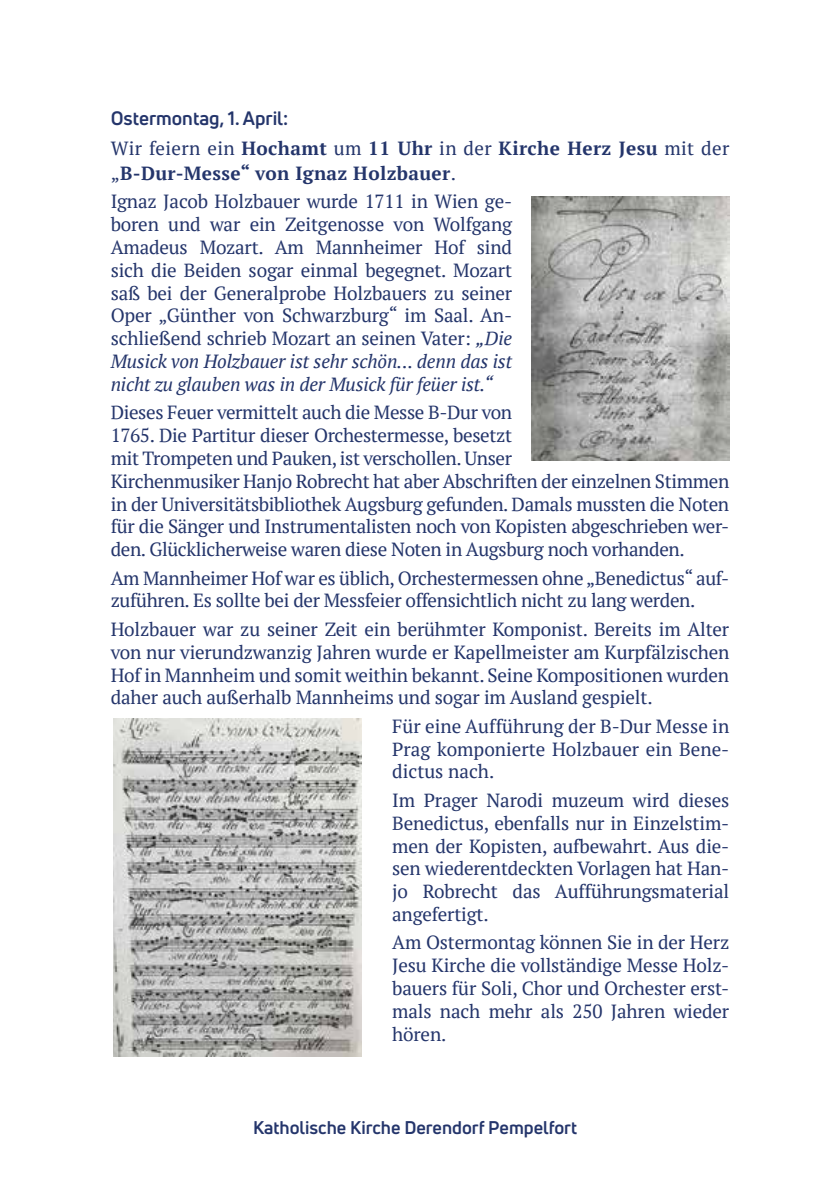
<style>
.page{position:relative;width:840px;height:1191px;background:#fff}
.page>*{position:absolute;margin:0;border:0;box-sizing:border-box;transform-origin:0 0}
.t1{font:19px/22.8px "PT Serif";letter-spacing:-.02em;color:#24356b;text-align:justify}
.t2{font:700 19px/24.6px "PT Serif";letter-spacing:.02em;color:#24356b}
.t3{font:700 19px "Uni Neue";color:#24356b}
.t4{font:700 18px "Uni Neue";color:#24356b}
.s1{font-weight:400}
.s2{font-style:italic}
</style>
<div class="page">
<img style="left:113px;top:719px;width:248px;height:338px">
<img style="left:531px;top:197px;width:198px;height:263px">
<p class="t3" style="left:111px;top:106px;width:179px">Ostermontag, 1. April:</p>
<p class="t2" style="left:111px;top:136px;width:619px"><span class="s1">Wir feiern ein</span> Hochamt <span class="s1">um</span> 11 Uhr <span class="s1">in der</span> Kirche Herz Jesu <span class="s1">mit der „</span>B-Dur-Messe“ von Ignaz Holzbauer<span class="s1">.</span></p>
<p class="t1" style="left:111px;top:190px;width:403px">Ignaz Jacob Holzbauer wurde 1711 in Wien ge&shy;boren und war ein Zeitgenosse von Wolfgang Amadeus Mozart. Am Mannheimer Hof sind sich die Beiden sogar einmal begegnet. Mozart saß bei der Generalprobe Holzbauers zu seiner Oper „Günther von Schwarzburg“ im Saal. An&shy;schließend schrieb Mozart an seinen Vater: <span class="s2">„Die Musick von Holzbauer ist sehr schön... denn das ist nicht zu glauben was in der Musick für feüer ist.“</span></p>
<p class="t1" style="left:111px;top:401px;width:619px;text-align:left">Dieses Feuer vermittelt auch die Messe B-Dur von<br>1765. Die Partitur dieser Orchestermesse, besetzt<br>mit Trompeten und Pauken, ist verschollen. Unser<br>Kirchenmusiker Hanjo Robrecht hat aber Abschriften der einzelnen Stimmen in der Universitätsbibliothek Augsburg gefunden. Damals mussten die Noten für die Sänger und Instrumentalisten noch von Kopisten abgeschrieben wer&shy;den. Glücklicherweise waren diese Noten in Augsburg noch vorhanden.</p>
<p class="t1" style="left:111px;top:566px;width:619px">Am Mannheimer Hof war es üblich, Orchestermessen ohne „Benedictus“ auf&shy;zuführen. Es sollte bei der Messfeier offensichtlich nicht zu lang werden.</p>
<p class="t1" style="left:111px;top:617px;width:619px">Holzbauer war zu seiner Zeit ein berühmter Komponist. Bereits im Alter von nur vierundzwanzig Jahren wurde er Kapellmeister am Kurpfälzischen Hof in Mannheim und somit weithin bekannt. Seine Kompositionen wurden daher auch außerhalb Mannheims und sogar im Ausland gespielt.</p>
<p class="t1" style="left:392px;top:714px;width:338px">Für eine Aufführung der B-Dur Messe in Prag komponierte Holzbauer ein Bene&shy;dictus nach.</p>
<p class="t1" style="left:392px;top:788px;width:338px">Im Prager Narodi muzeum wird dieses Benedictus, ebenfalls nur in Einzelstim&shy;men der Kopisten, aufbewahrt. Aus die&shy;sen wiederentdeckten Vorlagen hat Han&shy;jo Robrecht das Aufführungsmaterial angefertigt.</p>
<p class="t1" style="left:392px;top:931px;width:338px">Am Ostermontag können Sie in der Herz Jesu Kirche die vollständige Messe Holz&shy;bauers für Soli, Chor und Orchester erst&shy;mals nach mehr als 250 Jahren wieder hören.</p>
<p class="t4" style="left:253px;top:1116px;width:325px">Katholische Kirche Derendorf Pempelfort</p>
</div>
